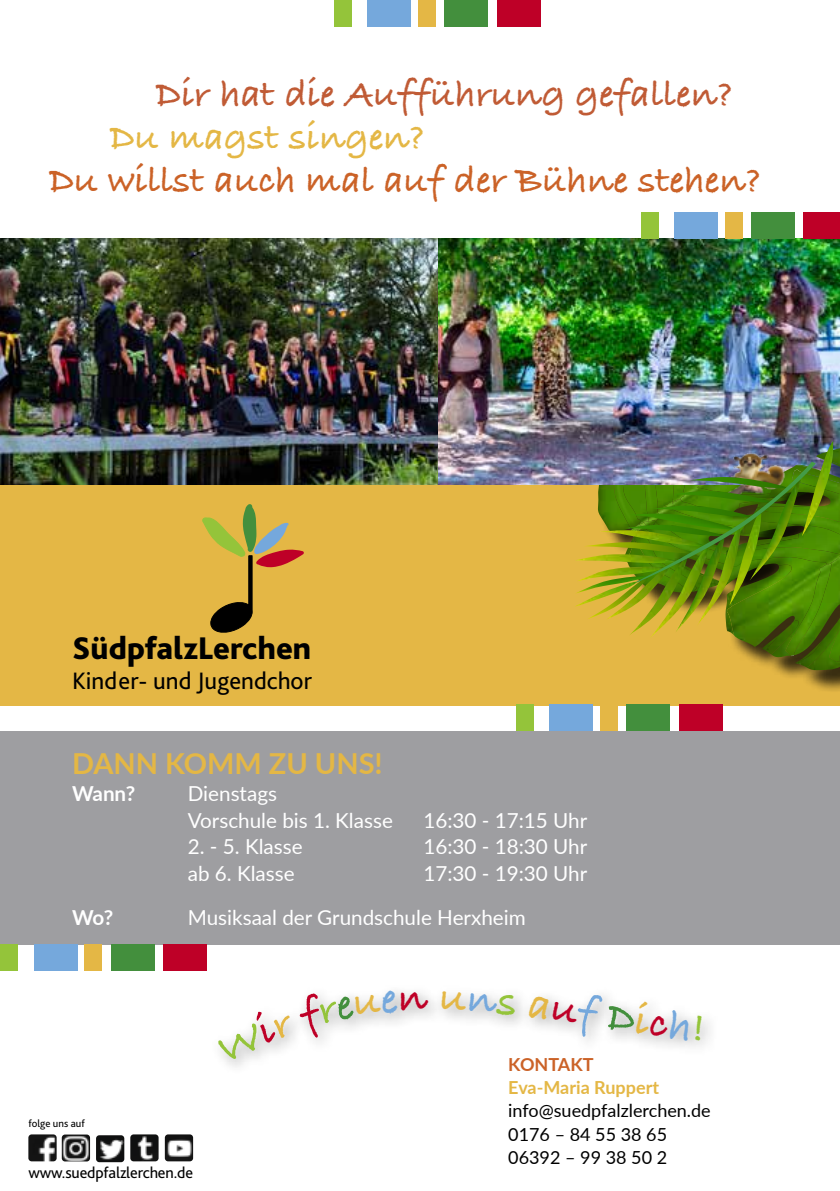
<style>
.page{position:relative;width:840px;height:1191px;background:#fff}
.page>*{position:absolute;margin:0;border:0;box-sizing:border-box;transform-origin:0 0}
.t1{font:700 39.4px "Bradley Hand ITCTT";color:#c05b35}
.t2{font:700 39px "Bradley Hand ITCTT";color:#cb6227}
.t3{font:700 39px "Bradley Hand ITCTT";color:#e4b745}
.t4{font:800 32.8px "Bliss Pro";color:#000}
.t5{font:700 29px "Lato";color:#e4b745}
.t6{font:24.8px "Bliss Pro";color:#000}
.t7{font:20.6px/26.8px "Lato";color:#fff}
.t8{font:700 20.6px "Lato";letter-spacing:-.03em;color:#fff}
.t9{font:18px/23.4px "Lato";color:#000}
.t10{font:700 18px "Lato";color:#e4b745}
.t11{font:700 18px "Lato";color:#cb6227}
.t12{font:16.2px "Bliss 2";letter-spacing:-.01em;color:#000}
.t13{font:10.8px "Bliss 2";color:#000}
</style>
<div class="page">
<div style="left:0;top:730px;width:839px;height:214px;background:#9e9ea1"></div>
<div style="left:0;top:276px;width:839px;height:430px;background:#e4b745"></div>
<img style="left:611px;top:484px;width:19px;height:44px">
<img style="left:437px;top:239px;width:402px;height:245px">
<div style="left:725px;top:449px;width:114px;height:244px;background:#000;opacity:.75"></div>
<img style="left:806px;top:667px;width:33px;height:3px">
<img style="left:725px;top:657px;width:114px;height:10px">
<img style="left:723px;top:448px;width:116px;height:209px">
<img style="left:815px;top:547px;width:24px;height:19px">
<img style="left:785px;top:562px;width:46px;height:93px">
<img style="left:832px;top:510px;width:7px;height:24px">
<img style="left:832px;top:469px;width:7px;height:25px">
<img style="left:828px;top:629px;width:11px;height:33px">
<img style="left:724px;top:366px;width:65px;height:91px">
<div style="left:640px;top:212px;width:18px;height:27px;background:#94c43a"></div>
<div style="left:674px;top:212px;width:44px;height:27px;background:#75a8dc"></div>
<div style="left:803px;top:212px;width:36px;height:27px;background:#be0027"></div>
<div style="left:724px;top:212px;width:18px;height:27px;background:#e4b745"></div>
<div style="left:751px;top:212px;width:43px;height:27px;background:#438f3d"></div>
<img style="left:0;top:239px;width:437px;height:245px">
<div style="left:333px;top:0;width:18px;height:27px;background:#94c43a"></div>
<div style="left:367px;top:0;width:44px;height:27px;background:#75a8dc"></div>
<div style="left:496px;top:0;width:44px;height:27px;background:#be0027"></div>
<div style="left:417px;top:0;width:18px;height:27px;background:#e4b745"></div>
<div style="left:444px;top:0;width:43px;height:27px;background:#438f3d"></div>
<svg style="left:202px;top:504px;width:102px;height:129px"></svg>
<img style="left:588px;top:608px;width:17px;height:11px">
<img style="left:740px;top:591px;width:20px;height:14px">
<img style="left:801px;top:441px;width:31px;height:95px">
<img style="left:605px;top:581px;width:24px;height:38px">
<img style="left:578px;top:567px;width:51px;height:14px">
<img style="left:601px;top:530px;width:29px;height:12px">
<img style="left:629px;top:563px;width:21px;height:72px">
<img style="left:585px;top:542px;width:45px;height:11px">
<img style="left:576px;top:554px;width:54px;height:9px">
<img style="left:650px;top:591px;width:25px;height:46px">
<img style="left:629px;top:513px;width:1px;height:12px">
<img style="left:675px;top:591px;width:49px;height:41px">
<img style="left:625px;top:525px;width:5px;height:11px">
<img style="left:696px;top:591px;width:44px;height:35px">
<img style="left:630px;top:457px;width:185px;height:134px">
<img style="left:576px;top:582px;width:61px;height:24px">
<img style="left:130px;top:1134px;width:28px;height:27px">
<img style="left:165px;top:1134px;width:28px;height:27px">
<img style="left:28px;top:1134px;width:29px;height:27px">
<img style="left:62px;top:1134px;width:28px;height:27px">
<img style="left:96px;top:1135px;width:28px;height:27px">
<div style="left:515px;top:703px;width:18px;height:27px;background:#94c43a"></div>
<div style="left:549px;top:703px;width:44px;height:27px;background:#75a8dc"></div>
<div style="left:678px;top:703px;width:44px;height:27px;background:#be0027"></div>
<div style="left:599px;top:703px;width:18px;height:27px;background:#e4b745"></div>
<div style="left:626px;top:703px;width:44px;height:27px;background:#438f3d"></div>
<div style="left:0;top:944px;width:18px;height:27px;background:#94c43a"></div>
<div style="left:34px;top:944px;width:43px;height:27px;background:#75a8dc"></div>
<div style="left:163px;top:944px;width:44px;height:27px;background:#be0027"></div>
<div style="left:84px;top:944px;width:18px;height:27px;background:#e4b745"></div>
<div style="left:110px;top:944px;width:44px;height:27px;background:#438f3d"></div>
<svg style="left:220px;top:991px;width:208px;height:72px"></svg>
<svg style="left:441px;top:995px;width:75px;height:20px"></svg>
<svg style="left:528px;top:995px;width:174px;height:45px"></svg>
<h1 class="t1" style="left:156px;top:64px;width:578px">Dir hat die Aufführung gefallen?</h1>
<h2 class="t3" style="left:110px;top:107px;width:316px">Du magst singen?</h2>
<h2 class="t2" style="left:49px;top:150px;width:713px">Du willst auch mal auf der Bühne stehen?</h2>
<h3 class="t4" style="left:72px;top:628px;width:240px">SüdpfalzLerchen</h3>
<p class="t6" style="left:72px;top:665px;width:241px">Kinder- und Jugendchor</p>
<h3 class="t5" style="left:72px;top:742px;width:312px">DANN KOMM ZU UNS!</h3>
<p class="t8" style="left:72px;top:778px;width:65px">Wann?</p>
<p class="t7" style="left:188px;top:779px;width:206px">Dienstags<br>Vorschule bis 1. Klasse</p>
<p class="t7" style="left:423px;top:805px;width:165px">16:30 - 17:15 Uhr</p>
<p class="t7" style="left:188px;top:832px;width:116px">2. - 5. Klasse</p>
<p class="t7" style="left:423px;top:832px;width:165px">16:30 - 18:30 Uhr</p>
<p class="t7" style="left:188px;top:859px;width:108px">ab 6. Klasse</p>
<p class="t7" style="left:423px;top:859px;width:165px">17:30 - 19:30 Uhr</p>
<p class="t8" style="left:72px;top:902px;width:43px">Wo?</p>
<p class="t7" style="left:188px;top:902px;width:339px">Musiksaal der Grundschule Herxheim</p>
<p class="t13" style="left:28px;top:1116px;width:58px">folge uns auf</p>
<p class="t12" style="left:28px;top:1163px;width:166px">www.suedpfalzlerchen.de</p>
<p class="t11" style="left:508px;top:1050px;width:87px">KONTAKT</p>
<p class="t10" style="left:508px;top:1074px;width:152px">Eva-Maria Ruppert</p>
<p class="t9" style="left:508px;top:1098px;width:204px">info@suedpfalzlerchen.de<br>0176 – 84 55 38 65<br>06392 – 99 38 50 2</p>
</div>
